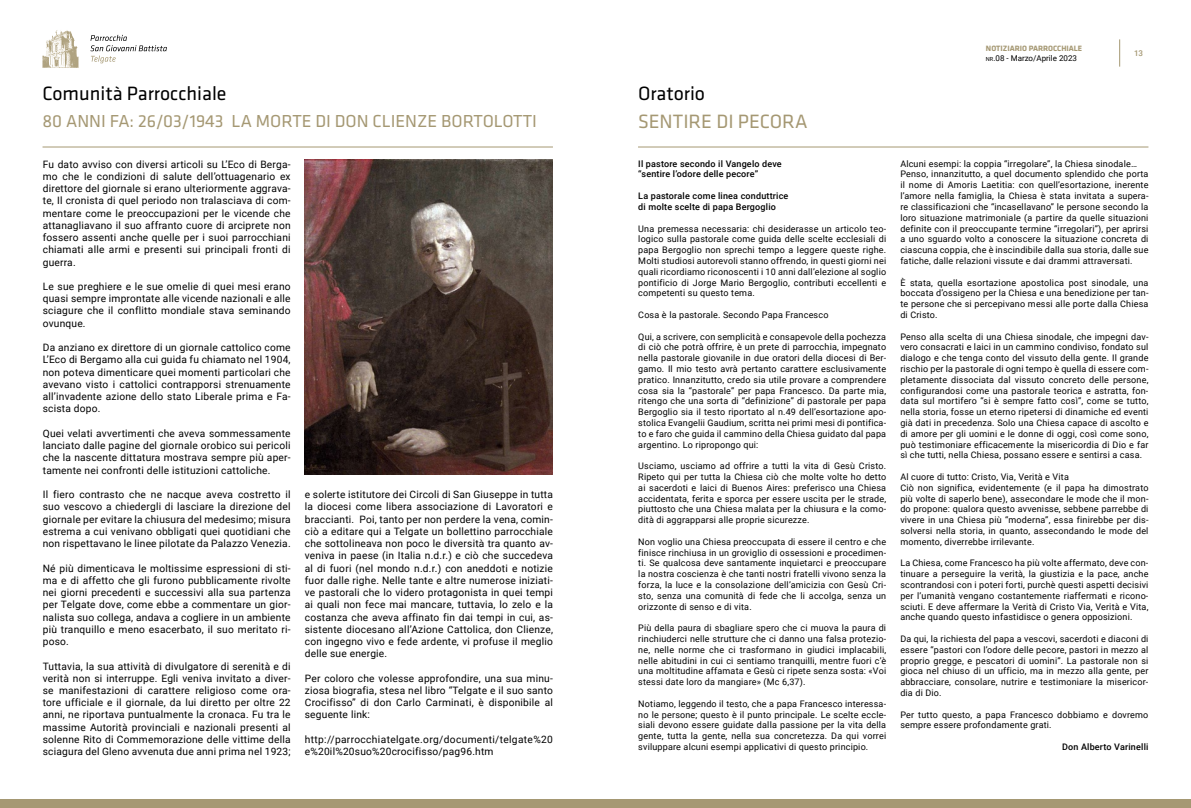
<style>
.page{position:relative;width:1191px;height:808px;background:#fff}
.page>*{position:absolute;margin:0;border:0;box-sizing:border-box;transform-origin:0 0}
.t1{font:20px "Klavika";color:#000}
.t2{font:20px "Klavika";color:#a59873}
.t3{font:18px "Klavika";color:#a59873}
.t4{font:10.2px/12.2px "Roboto";letter-spacing:.02em;color:#000;text-align:justify}
.t5{font:9px/10.8px "Roboto";letter-spacing:.02em;color:#000;text-align:justify}
.t6{font:500 9px/10.8px "Roboto";letter-spacing:.02em;color:#000}
.t7{font:700 8px "Klavika";color:#a59873}
.t8{font:8px "Roboto";color:#000}
.t9{font:500 8px "Roboto";color:#a59873}
.s1{font-size:5.6px}
.s2{font-style:inherit}
</style>
<div class="page">
<div style="left:0;top:799px;width:1191px;height:9px;background:#a59873"></div>
<svg style="left:90px;top:35px;width:77px;height:28px"></svg>
<img style="left:42px;top:30px;width:37px;height:38px">
<svg style="left:1119px;top:39px;width:1px;height:28px"></svg>
<hr style="left:638px;top:147px;width:510px;height:1px;background:#a59873">
<hr style="left:43px;top:147px;width:510px;height:1px;background:#a59873">
<img style="left:305px;top:160px;width:248px;height:314px">
<h1 class="t1" style="left:43px;top:83px;width:185px">Comunità Parrocchiale</h1>
<h2 class="t3" style="left:43px;top:111px;width:496px">80 ANNI FA: 26/03/1943 LA MORTE DI DON CLIENZE BORTOLOTTI</h2>
<p class="t4" style="left:43px;top:157px;width:249px">Fu dato avviso con diversi articoli su L’Eco di Berga&shy;mo che le condizioni di salute dell’ottuagenario ex direttore del giornale si erano ulteriormente aggrava&shy;te, Il cronista di quel periodo non tralasciava di com&shy;mentare come le preoccupazioni per le vicende che attanagliavano il suo affranto cuore di arciprete non fossero assenti anche quelle per i suoi parrocchiani chiamati alle armi e presenti sui principali fronti di guerra.</p>
<p class="t4" style="left:43px;top:280px;width:249px">Le sue preghiere e le sue omelie di quei mesi erano quasi sempre improntate alle vicende nazionali e alle sciagure che il conflitto mondiale stava seminando ovunque.</p>
<p class="t4" style="left:43px;top:341px;width:249px">Da anziano ex direttore di un giornale cattolico come L’Eco di Bergamo alla cui guida fu chiamato nel 1904, non poteva dimenticare quei momenti particolari che avevano visto i cattolici contrapporsi strenuamente all’invadente azione dello stato Liberale prima e Fa&shy;scista dopo.</p>
<p class="t4" style="left:43px;top:427px;width:249px">Quei velati avvertimenti che aveva sommessamente lanciato dalle pagine del giornale orobico sui pericoli che la nascente dittatura mostrava sempre più aper&shy;tamente nei confronti delle istituzioni cattoliche.</p>
<p class="t4" style="left:43px;top:488px;width:249px">Il fiero contrasto che ne nacque aveva costretto il suo vescovo a chiedergli di lasciare la direzione del giornale per evitare la chiusura del medesimo; misura estrema a cui venivano obbligati quei quotidiani che non rispettavano le linee pilotate da Palazzo Venezia.</p>
<p class="t4" style="left:43px;top:561px;width:249px">Né più dimenticava le moltissime espressioni di sti&shy;ma e di affetto che gli furono pubblicamente rivolte nei giorni precedenti e successivi alla sua partenza per Telgate dove, come ebbe a commentare un gior&shy;nalista suo collega, andava a cogliere in un ambiente più tranquillo e meno esacerbato, il suo meritato ri&shy;poso.</p>
<p class="t4" style="left:43px;top:659px;width:249px">Tuttavia, la sua attività di divulgatore di serenità e di verità non si interruppe. Egli veniva invitato a diver&shy;se manifestazioni di carattere religioso come ora&shy;tore ufficiale e il giornale, da lui diretto per oltre 22 anni, ne riportava puntualmente la cronaca. Fu tra le massime Autorità provinciali e nazionali presenti al solenne Rito di Commemorazione delle vittime della sciagura del Gleno avvenuta due anni prima nel 1923;</p>
<p class="t4" style="left:305px;top:488px;width:250px">e solerte istitutore dei Circoli di San Giuseppe in tutta la diocesi come libera associazione di Lavoratori e braccianti. Poi, tanto per non perdere la vena, comin&shy;ciò a editare qui a Telgate un bollettino parrocchiale che sottolineava non poco le diversità tra quanto av&shy;veniva in paese (in Italia n.d.r.) e ciò che succedeva al di fuori (nel mondo n.d.r.) con aneddoti e notizie fuor dalle righe. Nelle tante e altre numerose iniziati&shy;ve pastorali che lo videro protagonista in quei tempi ai quali non fece mai mancare, tuttavia, lo zelo e la costanza che aveva affinato fin dai tempi in cui, as&shy;sistente diocesano all’Azione Cattolica, don Clienze, con ingegno vivo e fede ardente, vi profuse il meglio delle sue energie.</p>
<p class="t4" style="left:305px;top:672px;width:250px">Per coloro che volesse approfondire, una sua minu&shy;ziosa biografia, stesa nel libro “Telgate e il suo santo Crocifisso” di don Carlo Carminati, è disponibile al seguente link:</p>
<p class="t4" style="left:305px;top:733px;width:250px">http://parrocchiatelgate.org/documenti/telgate%20 e%20il%20suo%20crocifisso/pag96.htm</p>
<h1 class="t1" style="left:638px;top:83px;width:69px">Oratorio</h1>
<h1 class="t2" style="left:638px;top:111px;width:171px">SENTIRE DI PECORA</h1>
<p class="t6" style="left:638px;top:158px;width:145px">Il pastore secondo il Vangelo deve “sentire l’odore delle pecore”</p>
<p class="t6" style="left:638px;top:190px;width:152px">La pastorale come linea conduttrice di molte scelte di papa Bergoglio</p>
<p class="t5" style="left:638px;top:223px;width:249px">Una premessa necessaria: chi desiderasse un articolo teo&shy;logico sulla pastorale come guida delle scelte ecclesiali di papa Bergoglio non sprechi tempo a leggere queste righe.<br>Molti studiosi autorevoli stanno offrendo, in questi giorni nei quali ricordiamo riconoscenti i 10 anni dall’elezione al soglio pontificio di Jorge Mario Bergoglio, contributi eccellenti e competenti su questo tema.</p>
<p class="t5" style="left:638px;top:309px;width:192px">Cosa è la pastorale. Secondo Papa Francesco</p>
<p class="t5" style="left:638px;top:331px;width:249px">Qui, a scrivere, con semplicità e consapevole della pochezza di ciò che potrà offrire, è un prete di parrocchia, impegnato nella pastorale giovanile in due oratori della diocesi di Ber&shy;gamo. Il mio testo avrà pertanto carattere esclusivamente pratico. Innanzitutto, credo sia utile provare a comprendere cosa sia la “pastorale” per papa Francesco. Da parte mia, ritengo che una sorta di “definizione” di pastorale per papa Bergoglio sia il testo riportato al n.49 dell’esortazione apo&shy;stolica Evangelii Gaudium, scritta nei primi mesi di pontifica&shy;to e faro che guida il cammino della Chiesa guidato dal papa argentino. Lo ripropongo qui:</p>
<p class="t5" style="left:638px;top:460px;width:249px">Usciamo, usciamo ad offrire a tutti la vita di Gesù Cristo.<br>Ripeto qui per tutta la Chiesa ciò che molte volte ho detto ai sacerdoti e laici di Buenos Aires: preferisco una Chiesa accidentata, ferita e sporca per essere uscita per le strade, piuttosto che una Chiesa malata per la chiusura e la como&shy;dità di aggrapparsi alle proprie sicurezze.</p>
<p class="t5" style="left:638px;top:536px;width:249px">Non voglio una Chiesa preoccupata di essere il centro e che finisce rinchiusa in un groviglio di ossessioni e procedimen&shy;ti. Se qualcosa deve santamente inquietarci e preoccupare la nostra coscienza è che tanti nostri fratelli vivono senza la forza, la luce e la consolazione dell’amicizia con Gesù Cri&shy;sto, senza una comunità di fede che li accolga, senza un orizzonte di senso e di vita.</p>
<p class="t5" style="left:638px;top:622px;width:249px">Più della paura di sbagliare spero che ci muova la paura di rinchiuderci nelle strutture che ci danno una falsa protezio&shy;ne, nelle norme che ci trasformano in giudici implacabili, nelle abitudini in cui ci sentiamo tranquilli, mentre fuori c’è una moltitudine affamata e Gesù ci ripete senza sosta: «Voi stessi date loro da mangiare» (Mc 6,37).</p>
<p class="t5" style="left:638px;top:698px;width:249px">Notiamo, leggendo il testo, che a papa Francesco interessa&shy;no le persone; questo è il punto principale. Le scelte eccle&shy;siali devono essere guidate dalla passione per la vita della gente, tutta la gente, nella sua concretezza. Da qui vorrei sviluppare alcuni esempi applicativi di questo principio.</p>
<p class="t7" style="left:986px;top:44px;width:98px">NOTIZIARIO PARROCCHIALE</p>
<p class="t8" style="left:986px;top:53px;width:93px"><span class="s1">nr</span><span class="s2">.</span>08 - Marzo/Aprile 2023</p>
<p class="t9" style="left:1134px;top:48px;width:11px">13</p>
<p class="t5" style="left:900px;top:158px;width:250px;text-align:left">Alcuni esempi: la coppia “irregolare”, la Chiesa sinodale… Penso, innanzitutto, a quel documento splendido che porta il nome di Amoris Laetitia: con quell’esortazione, inerente l’amore nella famiglia, la Chiesa è stata invitata a supera&shy;re classificazioni che “incasellavano” le persone secondo la loro situazione matrimoniale (a partire da quelle situazioni definite con il preoccupante termine “irregolari”), per aprirsi a uno sguardo volto a conoscere la situazione concreta di ciascuna coppia, che è inscindibile dalla sua storia, dalle sue fatiche, dalle relazioni vissute e dai drammi attraversati.</p>
<p class="t5" style="left:900px;top:277px;width:250px">È stata, quella esortazione apostolica post sinodale, una boccata d’ossigeno per la Chiesa e una benedizione per tan&shy;te persone che si percepivano messi alle porte dalla Chiesa di Cristo.</p>
<p class="t5" style="left:900px;top:331px;width:250px">Penso alla scelta di una Chiesa sinodale, che impegni dav&shy;vero consacrati e laici in un cammino condiviso, fondato sul dialogo e che tenga conto del vissuto della gente. Il grande rischio per la pastorale di ogni tempo è quella di essere com&shy;pletamente dissociata dal vissuto concreto delle persone, configurandosi come una pastorale teorica e astratta, fon&shy;data sul mortifero “si è sempre fatto così”, come se tutto, nella storia, fosse un eterno ripetersi di dinamiche ed eventi già dati in precedenza. Solo una Chiesa capace di ascolto e di amore per gli uomini e le donne di oggi, così come sono, può testimoniare efficacemente la misericordia di Dio e far sì che tutti, nella Chiesa, possano essere e sentirsi a casa.</p>
<p class="t5" style="left:900px;top:471px;width:250px;text-align:left">Al cuore di tutto: Cristo, Via, Verità e Vita<br>Ciò non significa, evidentemente (e il papa ha dimostrato più volte di saperlo bene), assecondare le mode che il mon&shy;do propone: qualora questo avvenisse, sebbene parrebbe di vivere in una Chiesa più “moderna”, essa finirebbe per dis&shy;solversi nella storia, in quanto, assecondando le mode del momento, diverrebbe irrilevante.</p>
<p class="t5" style="left:900px;top:557px;width:250px">La Chiesa, come Francesco ha più volte affermato, deve con&shy;tinuare a perseguire la verità, la giustizia e la pace, anche scontrandosi con i poteri forti, purchè questi aspetti decisivi per l’umanità vengano costantemente riaffermati e ricono&shy;sciuti. E deve affermare la Verità di Cristo Via, Verità e Vita, anche quando questo infastidisce o genera opposizioni.</p>
<p class="t5" style="left:900px;top:633px;width:250px">Da qui, la richiesta del papa a vescovi, sacerdoti e diaconi di essere “pastori con l’odore delle pecore, pastori in mezzo al proprio gregge, e pescatori di uomini”. La pastorale non si gioca nel chiuso di un ufficio, ma in mezzo alla gente, per abbracciare, consolare, nutrire e testimoniare la misericor&shy;dia di Dio.</p>
<p class="t5" style="left:900px;top:709px;width:250px">Per tutto questo, a papa Francesco dobbiamo e dovremo sempre essere profondamente grati.</p>
<p class="t6" style="left:1062px;top:741px;width:88px">Don Alberto Varinelli</p>
</div>
